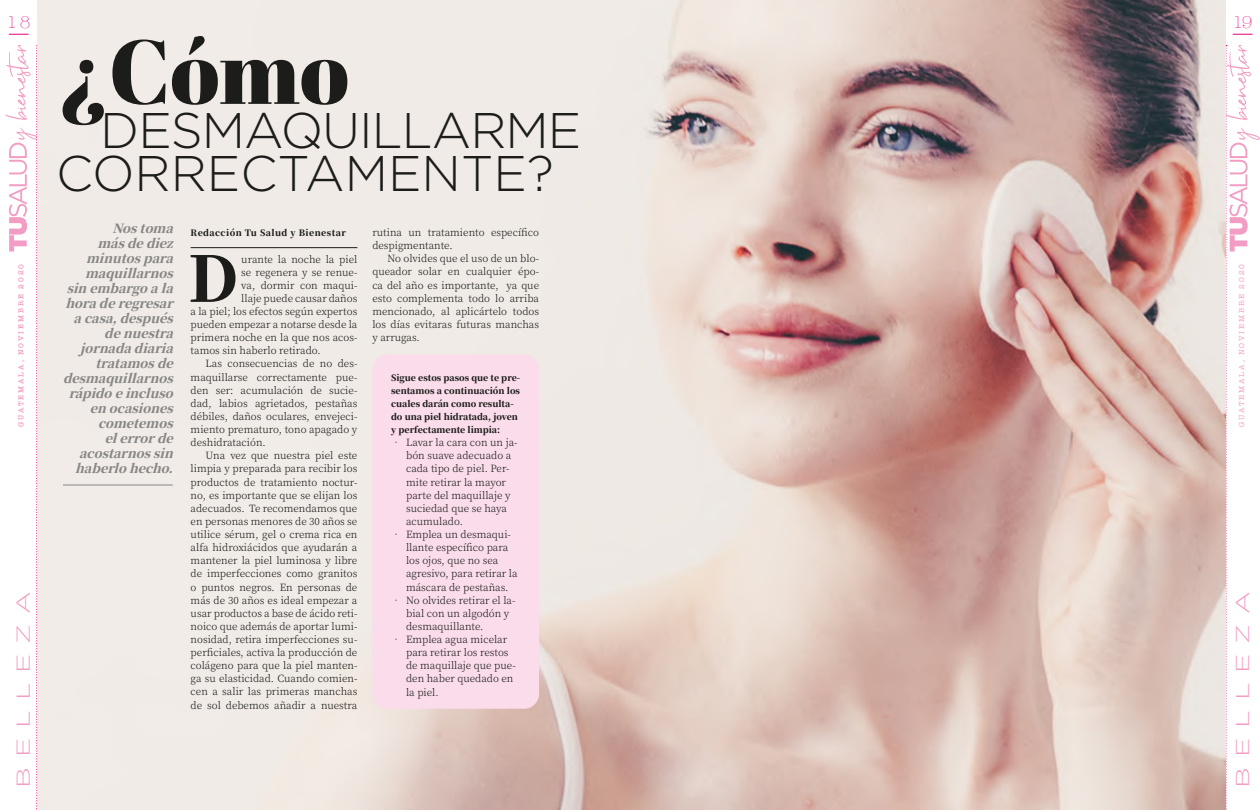
<style>
.page{position:relative;width:1260px;height:810px;background:#fff}
.page>*{position:absolute;margin:0;border:0;box-sizing:border-box;transform-origin:0 0}
.t1{font:90.5px "Abril Fatface";color:#1c1c1a}
.t2{font:900 62.75px "Noto Serif SC";color:#1c1c1a}
.t3{font:300 50px/43.8px "Gotham";letter-spacing:-.02em;color:#1c1c1a}
.t4{font:300 18.62px "Gotham";letter-spacing:.34em;color:#f29ec4;scale:1.54 1}
.t5{font:300 17.25px "American Typewriter";color:#e5007d}
.t6{font:italic 900 12.5px/15px "Noto Serif SC";color:#878786;text-align:right}
.t7{font:300 10px/13.1px "Noto Serif SC";color:#1c1c1a}
.t8{font:900 8.75px/13.1px "Noto Serif SC";color:#1c1c1a}
.t9{font:900 8.75px "Noto Serif SC";letter-spacing:.05em;color:#1c1c1a}
.t10{font:600 7.5px "American Typewriter";letter-spacing:.24em;color:#f29ec4}
.t11{font:7.5px "American Typewriter";letter-spacing:.24em;color:#f29ec4}
</style>
<div class="page">
<svg style="left:1233px;top:34px;width:20px;height:1px"></svg>
<svg style="left:5px;top:45px;width:32px;height:765px"></svg>
<svg style="left:1225px;top:45px;width:35px;height:765px"></svg>
<svg style="left:9px;top:34px;width:20px;height:1px"></svg>
<img style="left:37px;top:0;width:1188px;height:810px">
<hr style="left:191px;top:247px;width:166px;height:1px;background:#1c1c1a">
<hr style="left:63px;top:485px;width:110px;height:1px;background:#878786">
<div style="left:372px;top:354px;width:167px;height:355px;background:#fadceb;border-radius:15px"></div>
<h3 class="t5" style="left:7px;top:10px;width:25px">18</h3>
<h3 class="t5" style="left:1233px;top:10px;width:21px">19</h3>
<h1 class="t1" style="left:56px;top:8px;width:294px">¿Cómo</h1>
<h3 class="t3" style="left:56px;top:107px;width:527px;text-indent:44px">DESMAQUILLARME<br>CORRECTAMENTE?</h3>
<p class="t6" style="left:63px;top:222px;width:120px">Nostoma másdediez minutospara maquillarnos sinembargoala horaderegresar acasa,después denuestra jornadadiaria tratamosde desmaquillarnos rápidoeincluso enocasiones cometemos elerrorde acostarnossin haberlohecho.</p>
<p class="t7" style="left:372px;top:226px;width:168px">rutina un tratamiento específico despigmentante.</p>
<p class="t7" style="left:372px;top:252px;width:168px;text-align:justify;text-indent:15px">No olvides que el uso de un blo&shy;queador solar en cualquier épo&shy;ca del año es importante, ya que esto complementa todo lo arriba mencionado, al aplicártelo todos los días evitaras futuras manchas y arrugas.</p>
<p class="t9" style="left:191px;top:228px;width:157px">Redacción Tu Salud y Bienestar</p>
<h2 class="t2" style="left:188px;top:244px;width:52px">D</h2>
<p class="t7" style="left:241px;top:252px;width:118px">urante la noche la piel</p>
<p class="t10" style="left:15px;top:427px;width:165px;rotate:-90deg">GUATEMALA, NOVIEMBRE 2020</p>
<p class="t11" style="left:1236px;top:427px;width:165px;rotate:-90deg">GUATEMALA, NOVIEMBRE 2020</p>
<p class="t7" style="left:241px;top:266px;width:118px">se regenera y se renue-</p>
<p class="t7" style="left:241px;top:279px;width:118px">va, dormir con maqui-</p>
<p class="t7" style="left:241px;top:292px;width:118px">llaje puede causar daños</p>
<p class="t7" style="left:191px;top:305px;width:168px">a la piel; los efectos según expertos</p>
<p class="t7" style="left:191px;top:318px;width:168px">pueden empezar a notarse desde la</p>
<p class="t7" style="left:191px;top:331px;width:168px">primera noche en la que nos acos-</p>
<p class="t7" style="left:191px;top:344px;width:132px">tamos sin haberlo retirado.</p>
<p class="t7" style="left:206px;top:357px;width:153px">Las consecuencias de no des-</p>
<p class="t7" style="left:191px;top:371px;width:168px">maquillarse correctamente pue-</p>
<p class="t7" style="left:191px;top:384px;width:168px">den ser: acumulación de sucie-</p>
<p class="t7" style="left:191px;top:397px;width:168px">dad, labios agrietados, pestañas</p>
<p class="t7" style="left:191px;top:410px;width:168px">débiles, daños oculares, envejeci-</p>
<p class="t7" style="left:191px;top:423px;width:168px">miento prematuro, tono apagado y</p>
<p class="t7" style="left:191px;top:436px;width:77px">deshidratación.</p>
<p class="t7" style="left:206px;top:449px;width:153px">Una vez que nuestra piel este</p>
<p class="t7" style="left:191px;top:462px;width:168px">limpia y preparada para recibir los</p>
<p class="t7" style="left:191px;top:476px;width:168px">productos de tratamiento noctur-</p>
<p class="t7" style="left:191px;top:489px;width:168px">no, es importante que se elijan los</p>
<p class="t7" style="left:191px;top:502px;width:168px">adecuados. Te recomendamos que</p>
<p class="t7" style="left:191px;top:515px;width:168px">en personas menores de 30 años se</p>
<p class="t7" style="left:191px;top:528px;width:168px">utilice sérum, gel o crema rica en</p>
<p class="t7" style="left:191px;top:541px;width:168px">alfa hidroxiácidos que ayudarán a</p>
<p class="t7" style="left:191px;top:554px;width:168px">mantener la piel luminosa y libre</p>
<p class="t7" style="left:191px;top:567px;width:168px">de imperfecciones como granitos</p>
<p class="t7" style="left:191px;top:580px;width:168px">o puntos negros. En personas de</p>
<p class="t7" style="left:191px;top:594px;width:168px">más de 30 años es ideal empezar a</p>
<p class="t7" style="left:191px;top:607px;width:168px">usar productos a base de ácido reti-</p>
<p class="t7" style="left:191px;top:620px;width:168px">noico que además de aportar lumi-</p>
<p class="t7" style="left:191px;top:633px;width:168px">nosidad, retira imperfecciones su-</p>
<p class="t7" style="left:191px;top:646px;width:168px">perficiales, activa la producción de</p>
<p class="t7" style="left:191px;top:659px;width:168px">colágeno para que la piel manten-</p>
<p class="t7" style="left:191px;top:672px;width:168px">ga su elasticidad. Cuando comien-</p>
<p class="t7" style="left:191px;top:685px;width:168px">cen a salir las primeras manchas</p>
<p class="t7" style="left:191px;top:699px;width:168px">de sol debemos añadir a nuestra</p>
<p class="t8" style="left:391px;top:371px;width:131px">Sigue estos pasos que te pre&shy;sentamos a continuación los cuales darán como resulta&shy;do una piel hidratada, joven y perfectamente limpia:</p>
<p class="t7" style="left:406px;top:436px;width:113px;text-indent:-15px">• Lavar la cara con un ja&shy;bón suave adecuado a cada tipo de piel. Per&shy;mite retirar la mayor parte del maquillaje y suciedad que se haya acumulado.</p>
<p class="t7" style="left:406px;top:528px;width:113px;text-indent:-15px">• Emplea un desmaqui&shy;llante específico para los ojos, que no sea agresivo, para retirar la máscara de pestañas.</p>
<p class="t7" style="left:406px;top:594px;width:111px;text-indent:-15px">• No olvides retirar el la&shy;bial con un algodón y desmaquillante.</p>
<p class="t7" style="left:406px;top:633px;width:111px;text-indent:-15px">• Emplea agua micelar para retirar los restos de maquillaje que pue&shy;den haber quedado en la piel.</p>
<h3 class="t4" style="left:11px;top:788px;width:129px;rotate:-90deg">BELLEZA</h3>
<h3 class="t4" style="left:1231px;top:788px;width:129px;rotate:-90deg">BELLEZA</h3>
</div>
